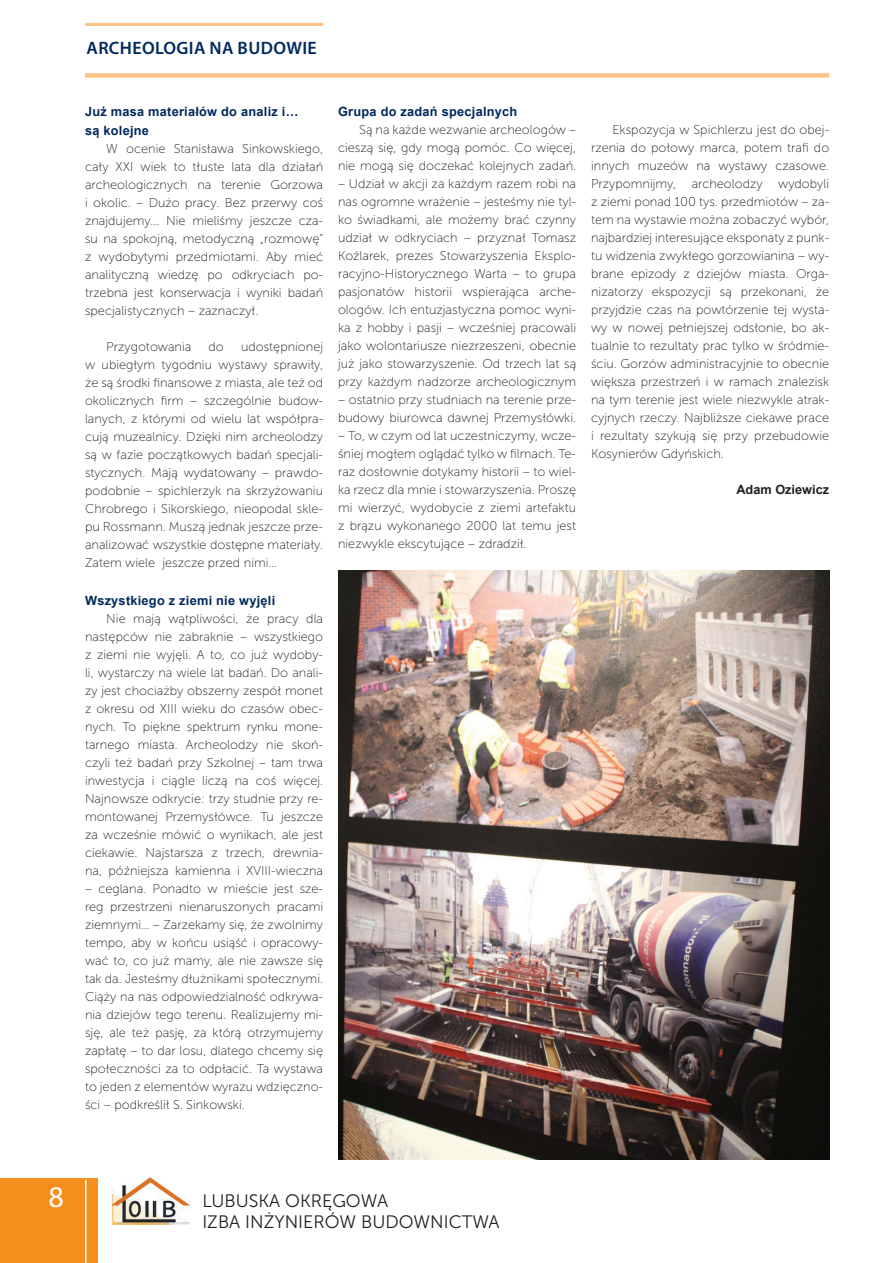
<style>
.page{position:relative;width:893px;height:1263px;background:#fff}
.page>*{position:absolute;margin:0;border:0;box-sizing:border-box;transform-origin:0 0}
.t1{font:30px "Myriad Pro";color:#fff}
.t2{font:18px/21.6px "Museo Sans 300";color:#231f20}
.t3{font:600 18px "Myriad Pro";letter-spacing:.02em;color:#00295c}
.t4{font:12.75px/18px "Museo Sans 100";color:#231f20;text-align:justify}
.t5{font:700 12.75px/19.5px "Arial";letter-spacing:.02em;color:#00295c}
.t6{font:700 12.75px "Arial";color:#231f20}
</style>
<div class="page">
<img style="left:113px;top:1177px;width:77px;height:47px">
<div style="left:0;top:1178px;width:98px;height:85px;background:#f68e1e"></div>
<hr style="left:85px;top:1179px;width:2px;height:84px;background:#fff">
<hr style="left:85px;top:23px;width:238px;height:3px;background:#fcc287">
<div style="left:85px;top:73px;width:744px;height:5px;background:#fcc287"></div>
<img style="left:338px;top:570px;width:491px;height:590px">
<h2 class="t3" style="left:87px;top:36px;width:164px">ARCHEOLOGIA NA BUD</h2>
<h2 class="t3" style="left:273px;top:36px;width:45px">OWIE</h2>
<p class="t5" style="left:85px;top:101px;width:215px">Już masa materiałów do analiz i… są kolejne</p>
<p class="t4" style="left:85px;top:140px;width:240px;text-indent:21px">W ocenie Stanisława Sinkowskiego, cały XXI wiek to tłuste lata dla działań archeologicznych na terenie Gorzowa i okolic. – Dużo pracy. Bez przerwy coś znajdujemy... Nie mieliśmy jeszcze cza&shy;su na spokojną, metodyczną „rozmowę” z wydobytymi przedmiotami. Aby mieć analityczną wiedzę po odkryciach po&shy;trzebna jest konserwacja i wyniki badań specjalistycznych – zaznaczył.</p>
<p class="t4" style="left:106px;top:338px;width:87px">Przygotowania</p>
<p class="t4" style="left:209px;top:338px;width:17px">do</p>
<p class="t4" style="left:85px;top:338px;width:240px;text-indent:156px">udostępnionej w ubiegłym tygodniu wystawy sprawiły, że są środki finansowe z miasta, ale też od okolicznych firm – szczególnie budow&shy;lanych, z którymi od wielu lat współpra&shy;cują muzealnicy. Dzięki nim archeolodzy są w fazie początkowych badań specjali&shy;stycznych. Mają wydatowany – prawdo&shy;podobnie – spichlerzyk na skrzyżowaniu Chrobrego i Sikorskiego, nieopodal skle&shy;pu Rossmann. Muszą jednak jeszcze prze&shy;analizować wszystkie dostępne materiały.<br>Zatem wiele jeszcze przed nimi…</p>
<p class="t5" style="left:85px;top:591px;width:192px">Wszystkiego z ziemi nie wyjęli</p>
<p class="t4" style="left:85px;top:609px;width:240px;text-indent:21px">Nie mają wątpliwości, że pracy dla następców nie zabraknie – wszystkiego z ziemi nie wyjęli. A to, co już wydoby&shy;li, wystarczy na wiele lat badań. Do anali&shy;zy jest chociażby obszerny zespół monet z okresu od XIII wieku do czasów obec&shy;nych. To piękne spektrum rynku mone&shy;tarnego miasta. Archeolodzy nie skoń&shy;czyli też badań przy Szkolnej – tam trwa inwestycja i ciągle liczą na coś więcej.<br>Najnowsze odkrycie: trzy studnie przy re&shy;montowanej Przemysłówce. Tu jeszcze za wcześnie mówić o wynikach, ale jest ciekawie. Najstarsza z trzech, drewnia&shy;na, późniejsza kamienna i XVIII-wieczna</p>
<p class="t4" style="left:85px;top:879px;width:240px">– ceglana. Ponadto w mieście jest sze&shy;reg przestrzeni nienaruszonych pracami ziemnymi… – Zarzekamy się, że zwolnimy tempo, aby w końcu usiąść i opracowy&shy;wać to, co już mamy, ale nie zawsze się tak da. Jesteśmy dłużnikami społecznymi.<br>Ciąży na nas odpowiedzialność odkrywa&shy;nia dziejów tego terenu. Realizujemy mi&shy;sję, ale też pasję, za którą otrzymujemy zapłatę – to dar losu, dlatego chcemy się społeczności za to odpłacić. Ta wystawa to jeden z elementów wyrazu wdzięczno&shy;ści – podkreślił S. Sinkowski.</p>
<p class="t5" style="left:338px;top:102px;width:181px">Grupa do zadań specjalnych</p>
<p class="t4" style="left:338px;top:121px;width:240px;text-indent:21px">Są na każde wezwanie archeologów – cieszą się, gdy mogą pomóc. Co więcej, nie mogą się doczekać kolejnych zadań.</p>
<p class="t4" style="left:338px;top:175px;width:240px">– Udział w akcji za każdym razem robi na nas ogromne wrażenie – jesteśmy nie tyl&shy;ko świadkami, ale możemy brać czynny udział w odkryciach – przyznał Tomasz Koźlarek, prezes Stowarzyszenia Eksplo&shy;racyjno-Historycznego Warta – to grupa pasjonatów historii wspierająca arche&shy;ologów. Ich entuzjastyczna pomoc wyni&shy;ka z hobby i pasji – wcześniej pracowali jako wolontariusze niezrzeszeni, obecnie już jako stowarzyszenie. Od trzech lat są przy każdym nadzorze archeologicznym</p>
<p class="t4" style="left:338px;top:391px;width:240px">– ostatnio przy studniach na terenie prze&shy;budowy biurowca dawnej Przemysłówki.</p>
<p class="t4" style="left:338px;top:427px;width:240px">– To, w czym od lat uczestniczymy, wcze&shy;śniej mogłem oglądać tylko w filmach. Te&shy;raz dosłownie dotykamy historii – to wiel&shy;ka rzecz dla mnie i stowarzyszenia. Proszę mi wierzyć, wydobycie z ziemi artefaktu z brązu wykonanego 2000 lat temu jest niezwykle ekscytujące – zdradził.</p>
<p class="t4" style="left:591px;top:121px;width:240px;text-indent:21px">Ekspozycja w Spichlerzu jest do obej&shy;rzenia do połowy marca, potem trafi do innych muzeów na wystawy czasowe.<br>Przypomnijmy, archeolodzy wydobyli z ziemi ponad 100 tys. przedmiotów – za&shy;tem na wystawie można zobaczyć wybór, najbardziej interesujące eksponaty z punk&shy;tu widzenia zwykłego gorzowianina – wy&shy;brane epizody z dziejów miasta. Orga&shy;nizatorzy ekspozycji są przekonani, że przyjdzie czas na powtórzenie tej wysta&shy;wy w nowej pełniejszej odsłonie, bo ak&shy;tualnie to rezultaty prac tylko w śródmie&shy;ściu. Gorzów administracyjnie to obecnie większa przestrzeń i w ramach znalezisk na tym terenie jest wiele niezwykle atrak&shy;cyjnych rzeczy. Najbliższe ciekawe prace i rezultaty szykują się przy przebudowie Kosynierów Gdyńskich.</p>
<p class="t6" style="left:736px;top:480px;width:94px">Adam Oziewicz</p>
<h1 class="t1" style="left:48px;top:1179px;width:17px">8</h1>
<h2 class="t2" style="left:202px;top:1190px;width:299px">LUBUSKA OKRĘGOWA<br>IZBA INŻYNIERÓW BUDOWNICTWA</h2>
</div>
